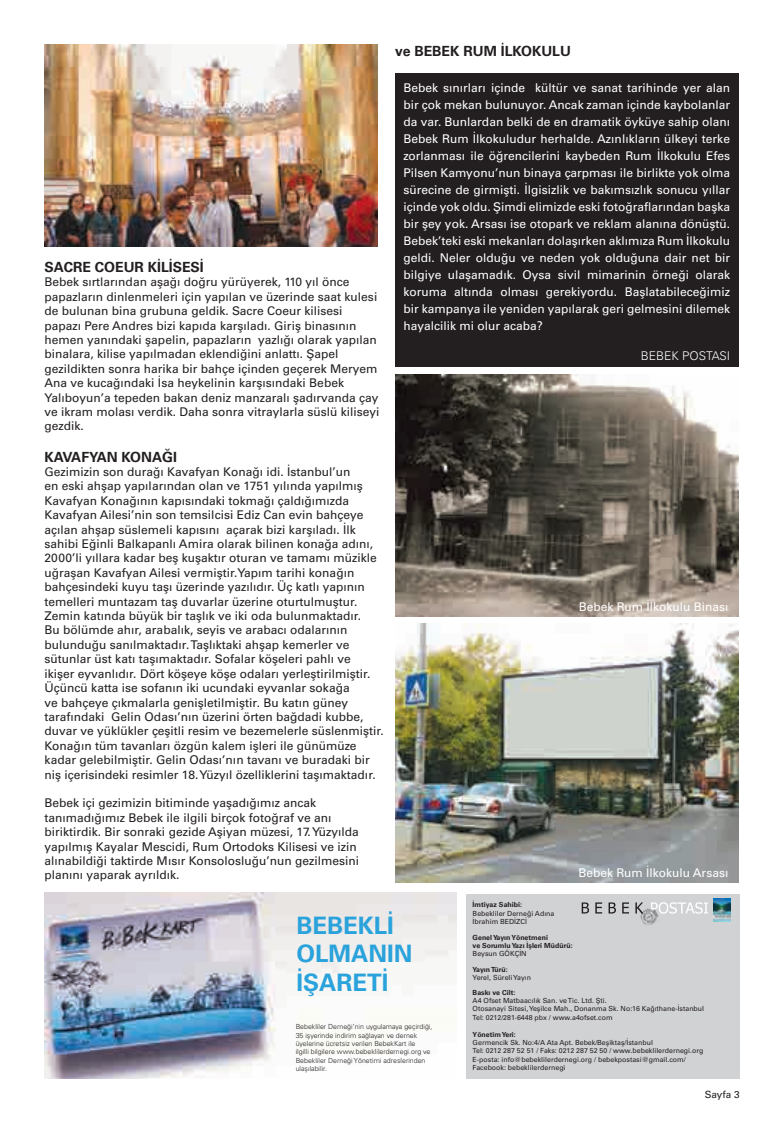
<style>
.page{position:relative;width:783px;height:1123px;background:#fff}
.page>*{position:absolute;margin:0;border:0;box-sizing:border-box;transform-origin:0 0}
.t1{font:700 24px/28.8px "Univers";color:#2aa2db}
.t2{font:700 14px "Univers";color:#231f20}
.t3{font:500 12px/14.4px "Univers";color:#231f20}
.t4{font:500 12px/17px "Univers";color:#fff;text-align:justify}
.t5{font:300 12px "Univers";color:#fff}
.t6{font:500 10px "Univers";color:#231f20}
.t7{font:500 7px/8.4px "Univers";color:#231f20}
.t8{font:300 7px/8.4px "Univers";color:#231f20}
.t9{font:700 7px/8.4px "Univers";color:#231f20}
</style>
<div class="page">
<img style="left:45px;top:45px;width:332px;height:202px">
<img style="left:395px;top:624px;width:343px;height:258px">
<img style="left:395px;top:374px;width:343px;height:242px">
<div style="left:395px;top:74px;width:343px;height:293px;background:#231f20"></div>
<div style="left:465px;top:894px;width:274px;height:184px;background:#d1d2d4"></div>
<img style="left:45px;top:892px;width:411px;height:186px">
<svg style="left:581px;top:902px;width:8px;height:11px"></svg>
<svg style="left:595px;top:902px;width:7px;height:11px"></svg>
<svg style="left:608px;top:902px;width:7px;height:11px"></svg>
<svg style="left:622px;top:902px;width:7px;height:11px"></svg>
<img style="left:713px;top:899px;width:17px;height:22px">
<svg style="left:635px;top:902px;width:73px;height:23px"></svg>
<p class="t2" style="left:45px;top:258px;width:161px">SACRE COEUR KİLİSESİ</p>
<p class="t3" style="left:45px;top:275px;width:336px">Bebek sırtlarından aşağı doğru yürüyerek, 110 yıl önce papazların dinlenmeleri için yapılan ve üzerinde saat kulesi de bulunan bina grubuna geldik. Sacre Coeur kilisesi papazı Pere Andres bizi kapıda karşıladı. Giriş binasının hemen yanındaki şapelin, papazların yazlığı olarak yapılan binalara, kilise yapılmadan eklendiğini anlattı. Şapel gezildikten sonra harika bir bahçe içinden geçerek Meryem Ana ve kucağındaki İsa heykelinin karşısındaki Bebek Yalıboyun’a tepeden bakan deniz manzaralı şadırvanda çay ve ikram molası verdik. Daha sonra vitraylarla süslü kiliseyi gezdik.</p>
<p class="t2" style="left:45px;top:448px;width:134px">KAVAFYAN KONAĞI</p>
<p class="t3" style="left:45px;top:464px;width:341px">Gezimizin son durağı Kavafyan Konağı idi. İstanbul’un<br>en eski ahşap yapılarından olan ve 1751 yılında yapılmış Kavafyan Konağının kapısındaki tokmağı çaldığımızda Kavafyan Ailesi’nin son temsilcisi Ediz Can evin bahçeye açılan ahşap süslemeli kapısını açarak bizi karşıladı. İlk sahibi Eğinli Balkapanlı Amira olarak bilinen konağa adını, 2000’li yıllara kadar beş kuşaktır oturan ve tamamı müzikle uğraşan Kavafyan Ailesi vermiştir.Yapım tarihi konağın bahçesindeki kuyu taşı üzerinde yazılıdır. Üç katlı yapının temelleri muntazam taş duvarlar üzerine oturtulmuştur.<br>Zemin katında büyük bir taşlık ve iki oda bulunmaktadır.<br>Bu bölümde ahır, arabalık, seyis ve arabacı odalarının bulunduğu sanılmaktadır. Taşlıktaki ahşap kemerler ve sütunlar üst katı taşımaktadır. Sofalar köşeleri pahlı ve ikişer eyvanlıdır. Dört köşeye köşe odaları yerleştirilmiştir.<br>Üçüncü katta ise sofanın iki ucundaki eyvanlar sokağa<br>ve bahçeye çıkmalarla genişletilmiştir. Bu katın güney tarafındaki Gelin Odası’nın üzerini örten bağdadi kubbe, duvar ve yüklükler çeşitli resim ve bezemelerle süslenmiştir.<br>Konağın tüm tavanları özgün kalem işleri ile günümüze kadar gelebilmiştir. Gelin Odası’nın tavanı ve buradaki bir niş içerisindeki resimler 18. Yüzyıl özelliklerini taşımaktadır.</p>
<p class="t3" style="left:45px;top:795px;width:316px">Bebek içi gezimizin bitiminde yaşadığımız ancak tanımadığımız Bebek ile ilgili birçok fotoğraf ve anı biriktirdik. Bir sonraki gezide Aşiyan müzesi, 17. Yüzyılda yapılmış Kayalar Mescidi, Rum Ortodoks Kilisesi ve izin alınabildiği taktirde Mısır Konsolosluğu’nun gezilmesini planını yaparak ayrıldık.</p>
<p class="t2" style="left:395px;top:42px;width:177px">ve BEBEK RUM İLKOKULU</p>
<p class="t4" style="left:403px;top:79px;width:328px">Bebek sınırları içinde kültür ve sanat tarihinde yer alan bir çok mekan bulunuyor. Ancak zaman içinde kaybolanlar da var. Bunlardan belki de en dramatik öyküye sahip olanı Bebek Rum İlkokuludur herhalde. Azınlıkların ülkeyi terke zorlanması ile öğrencilerini kaybeden Rum İlkokulu Efes Pilsen Kamyonu’nun binaya çarpması ile birlikte yok olma sürecine de girmişti. İlgisizlik ve bakımsızlık sonucu yıllar içinde yok oldu. Şimdi elimizde eski fotoğraflarından başka bir şey yok. Arsası ise otopark ve reklam alanına dönüştü.<br>Bebek’teki eski mekanları dolaşırken aklımıza Rum İlkokulu geldi. Neler olduğu ve neden yok olduğuna dair net bir bilgiye ulaşamadık. Oysa sivil mimarinin örneği olarak koruma altında olması gerekiyordu. Başlatabileceğimiz bir kampanya ile yeniden yapılarak geri gelmesini dilemek hayalcilik mi olur acaba?</p>
<p class="t5" style="left:640px;top:348px;width:91px">BEBEK POSTASI</p>
<p class="t4" style="left:578px;top:598px;width:151px">Bebek Rum İlkokulu Binası</p>
<p class="t4" style="left:578px;top:864px;width:152px">Bebek Rum İlkokulu Arsası</p>
<h1 class="t1" style="left:296px;top:910px;width:118px">BEBEKLİ<br>OLMANIN<br>İŞARETİ</h1>
<p class="t8" style="left:295px;top:1022px;width:138px">Bebekliler Derneği’nin uygulamaya geçirdiği, 35 işyerinde indirim sağlayan ve dernek üyelerine ücretsiz verilen BebekKart ile<br>ilgilli bilgilere www.bebeklilerdernegi.org ve Bebekliler Derneği Yönetimi adreslerinden ulaşılabilir.</p>
<p class="t9" style="left:472px;top:900px;width:51px">İmtiyaz Sahibi:</p>
<p class="t7" style="left:472px;top:909px;width:83px">Bebekliler Derneği Adına<br>İbrahim BEDİZCİ</p>
<p class="t9" style="left:472px;top:933px;width:101px">Genel Yayın Yönetmeni<br>ve Sorumlu Yazı İşleri Müdürü:</p>
<p class="t7" style="left:472px;top:949px;width:56px">Beysun GÖKÇİN</p>
<p class="t9" style="left:472px;top:965px;width:37px">Yayın Türü:</p>
<p class="t7" style="left:472px;top:973px;width:60px">Yerel, Süreli Yayın</p>
<p class="t9" style="left:472px;top:988px;width:44px">Baskı ve Cilt:</p>
<p class="t7" style="left:472px;top:996px;width:233px">A4 Ofset Matbaacılık San. ve Tic. Ltd. Şti.<br>Otosanayi Sitesi, Yeşilce Mah., Donanma Sk. No:16 Kağıthane-İstanbul<br>Tel: 0212/281-6448 pbx / www.a4ofset.com</p>
<p class="t9" style="left:472px;top:1030px;width:45px">Yönetim Yeri:</p>
<p class="t7" style="left:472px;top:1038px;width:232px">Germencik Sk. No:4/A Ata Apt. Bebek/Beşiktaş/İstanbul<br>Tel: 0212 287 52 51 / Faks: 0212 287 52 50 / www.bebeklilerdernegi.org E-posta: info@bebeklilerdernegi.org / bebekpostasi@gmail.com/ Facebook: bebeklilerdernegi</p>
<p class="t6" style="left:704px;top:1088px;width:36px">Sayfa 3</p>
</div>
